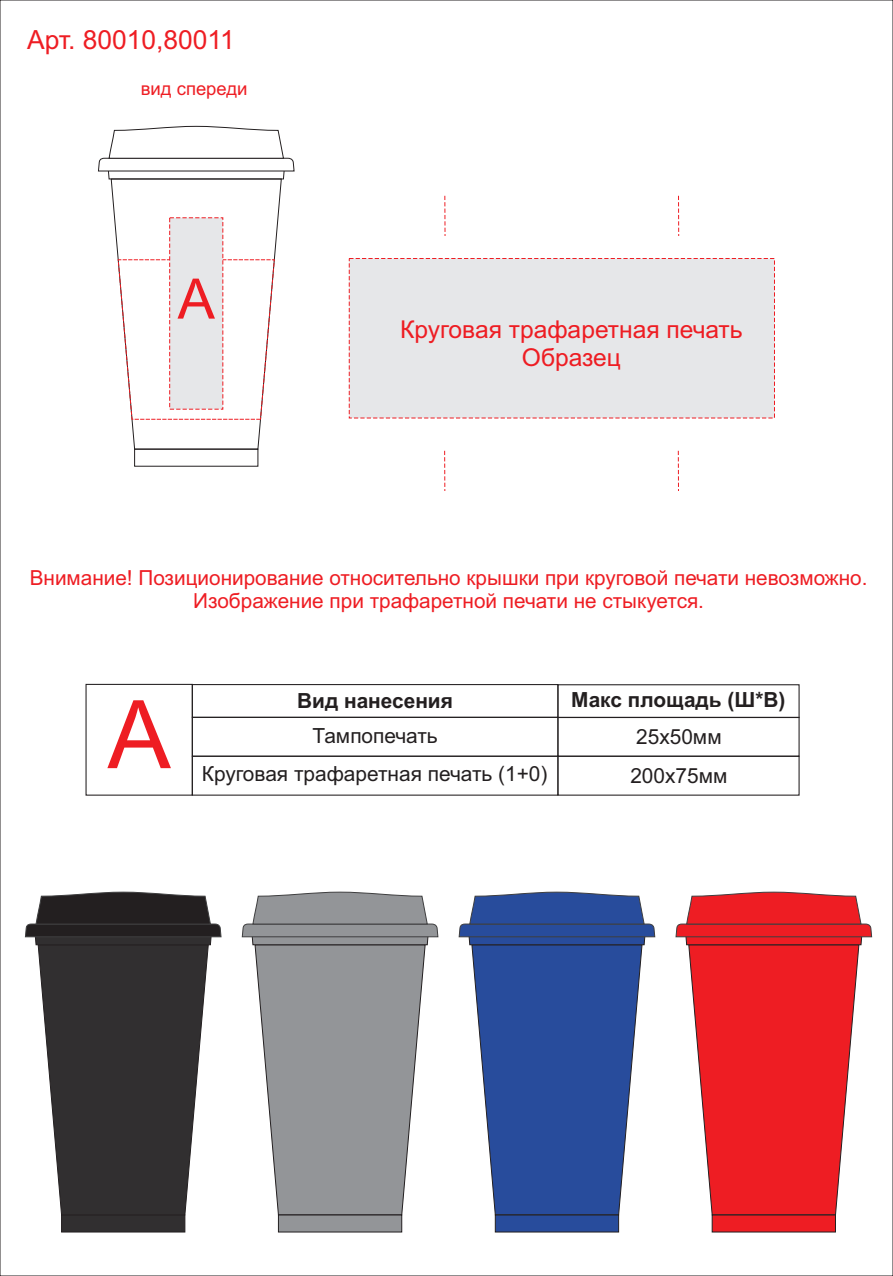
<style>
.page{position:relative;width:893px;height:1276px;background:#fff}
.page>*{position:absolute;margin:0;border:0;box-sizing:border-box;transform-origin:0 0}
.t1{font:94.72px "Arial";color:#ee1d23}
.t2{font:55.88px "Arial";color:#ee1d23}
.t3{font:26.4px "Arial";color:#ee1d23}
.t4{font:24.6px/27.5px "Arial";color:#ee1d23;text-align:center}
.t5{font:20.85px/38.8px "Arial";color:#231f20;text-align:center}
.t6{font:700 20.85px "Arial";color:#231f20}
.t7{font:20.7px/23.2px "Arial";color:#ee1d23;text-align:center}
.t8{font:18.45px "Arial";color:#ee1d23}
</style>
<div class="page">
<div style="left:192px;top:684px;width:366px;height:34px;border:1px solid #231f20"></div>
<div style="left:192px;top:717px;width:366px;height:40px;border:1px solid #231f20"></div>
<div style="left:192px;top:755px;width:366px;height:40px;border:1px solid #231f20"></div>
<div style="left:557px;top:755px;width:243px;height:40px;border:1px solid #231f20"></div>
<div style="left:557px;top:684px;width:243px;height:34px;border:1px solid #231f20"></div>
<div style="left:86px;top:684px;width:107px;height:111px;border:1px solid #231f20"></div>
<svg style="left:111px;top:179px;width:171px;height:270px"></svg>
<div style="left:134px;top:449px;width:124px;height:17px;border:1px solid #231f20"></div>
<svg style="left:98px;top:126px;width:197px;height:53px"></svg>
<svg style="left:38px;top:945px;width:171px;height:270px;background:#4c4b4c"></svg>
<svg style="left:61px;top:1214px;width:124px;height:18px;background:#2f2d2e"></svg>
<svg style="left:25px;top:891px;width:196px;height:54px;background:#454243"></svg>
<svg style="left:255px;top:945px;width:171px;height:270px;background:#a0a1a4"></svg>
<svg style="left:278px;top:1214px;width:124px;height:18px;background:#86878a"></svg>
<svg style="left:242px;top:891px;width:196px;height:54px;background:#9b9c9f"></svg>
<svg style="left:471px;top:945px;width:171px;height:270px;background:#4563a7"></svg>
<svg style="left:495px;top:1214px;width:124px;height:18px;background:#27478e"></svg>
<svg style="left:459px;top:891px;width:196px;height:54px;background:#4763a2"></svg>
<svg style="left:689px;top:955px;width:170px;height:260px;background:#ed3b40"></svg>
<svg style="left:712px;top:1214px;width:124px;height:18px;background:#d71d22"></svg>
<svg style="left:676px;top:891px;width:196px;height:64px;background:#e23e43"></svg>
<svg style="left:118px;top:217px;width:157px;height:203px"></svg>
<div style="left:349px;top:258px;width:426px;height:160px;background:#e6e7e9"></div>
<svg style="left:678px;top:196px;width:1px;height:40px"></svg>
<svg style="left:445px;top:196px;width:1px;height:40px"></svg>
<svg style="left:444px;top:451px;width:1px;height:40px"></svg>
<svg style="left:678px;top:451px;width:1px;height:40px"></svg>
<p class="t3" style="left:27px;top:30px;width:209px">Арт. 80010,80011</p>
<p class="t8" style="left:141px;top:81px;width:108px">вид спереди</p>
<h2 class="t2" style="left:178px;top:278px;width:39px">А</h2>
<p class="t4" style="left:400px;top:318px;width:344px">Круговая трафаретная печать<br>Образец</p>
<p class="t7" style="left:30px;top:568px;width:839px">Внимание! Позиционирование относительно крышки при круговой печати невозможно.<br>Изображение при трафаретной печати не стыкуется.</p>
<h1 class="t1" style="left:108px;top:699px;width:65px">А</h1>
<p class="t6" style="left:297px;top:692px;width:157px">Вид нанесения</p>
<p class="t6" style="left:571px;top:691px;width:216px">Макс площадь (Ш*В)</p>
<p class="t5" style="left:202px;top:717px;width:347px">Тампопечать<br>Круговая трафаретная печать (1+0)</p>
<p class="t5" style="left:630px;top:719px;width:99px;text-align:left">25х50мм<br>200х75мм</p>
</div>
